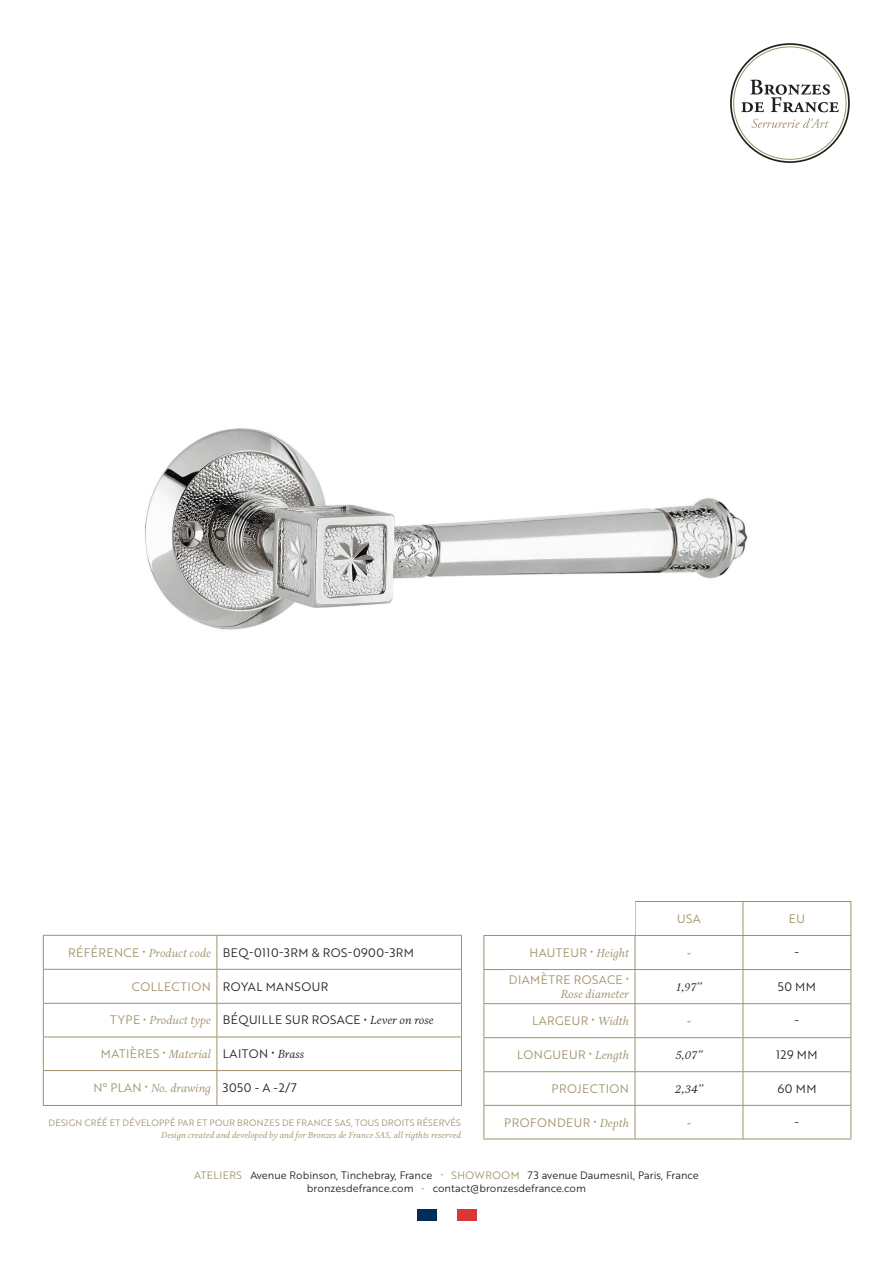
<style>
.page{position:relative;width:893px;height:1263px;background:#fff}
.page>*{position:absolute;margin:0;border:0;box-sizing:border-box;transform-origin:0 0}
.t1{font:12px "Brother 1816 Book";letter-spacing:.04em;color:#231f20}
.t2{font:12px "Brother 1816 Book";letter-spacing:.04em;color:#9f926a}
.t3{font:italic 12px "Aria Text G1";color:#9f926a}
.t4{font:italic 12px "Aria Text G1";color:#231f20}
.t5{font:10.5px/13.2px "Brother 1816 Book";color:#231f20;text-align:center}
.t6{font:italic 9px "Aria Text G1";color:#9f926a}
.t7{font:9px "Brother 1816 Book";letter-spacing:.03em;color:#9f926a}
.s1{color:#9f926a}
.s2{font-family:"Aria Text G1";font-style:italic;color:#9f926a}
.s3{font-family:"Aria Text G1";font-style:italic}
.s4{color:#231f20}
.s5{font-family:"Aria Text G1";font-style:italic;color:#231f20}
.s6{font-family:"Brother 1816 Book";font-style:normal}
.s7{font-family:"Brother 1816 Book";font-style:normal;color:#231f20}
.s8{font-size:9px;color:#9f926a}
</style>
<div class="page">
<div style="left:730px;top:43px;width:120px;height:120px;border:2px solid #231f20;border-radius:50%"></div>
<svg style="left:741px;top:80px;width:98px;height:32px"></svg>
<svg style="left:751px;top:118px;width:78px;height:10px"></svg>
<div style="left:417px;top:1209px;width:20px;height:12px;background:#012e56"></div>
<div style="left:457px;top:1209px;width:20px;height:12px;background:#db3637"></div>
<hr style="left:850px;top:902px;width:1px;height:33px;background:#9f926a">
<hr style="left:850px;top:936px;width:1px;height:33px;background:#9f926a">
<hr style="left:850px;top:970px;width:1px;height:33px;background:#9f926a">
<hr style="left:850px;top:1004px;width:1px;height:33px;background:#9f926a">
<hr style="left:850px;top:1038px;width:1px;height:33px;background:#9f926a">
<hr style="left:850px;top:1072px;width:1px;height:33px;background:#9f926a">
<hr style="left:483px;top:1105px;width:152px;height:1px;background:#9f926a">
<hr style="left:635px;top:1105px;width:108px;height:1px;background:#9f926a">
<hr style="left:743px;top:1105px;width:108px;height:1px;background:#9f926a">
<hr style="left:850px;top:1106px;width:1px;height:32px;background:#9f926a">
<hr style="left:483px;top:1138px;width:152px;height:1px;background:#9f926a">
<hr style="left:635px;top:1138px;width:108px;height:1px;background:#9f926a">
<hr style="left:743px;top:1138px;width:108px;height:1px;background:#9f926a">
<hr style="left:483px;top:901px;width:152px;height:1px;background:#9f926a">
<hr style="left:635px;top:901px;width:108px;height:1px;background:#9f926a">
<hr style="left:635px;top:902px;width:1px;height:33px;background:#9f926a">
<hr style="left:743px;top:901px;width:108px;height:1px;background:#9f926a">
<hr style="left:743px;top:902px;width:1px;height:33px;background:#9f926a">
<hr style="left:483px;top:935px;width:152px;height:1px;background:#9f926a">
<hr style="left:483px;top:936px;width:1px;height:33px;background:#9f926a">
<hr style="left:635px;top:935px;width:108px;height:1px;background:#9f926a">
<hr style="left:635px;top:936px;width:1px;height:33px;background:#9f926a">
<hr style="left:743px;top:935px;width:108px;height:1px;background:#9f926a">
<hr style="left:743px;top:936px;width:1px;height:33px;background:#9f926a">
<hr style="left:483px;top:969px;width:152px;height:1px;background:#9f926a">
<hr style="left:483px;top:970px;width:1px;height:33px;background:#9f926a">
<hr style="left:635px;top:969px;width:108px;height:1px;background:#9f926a">
<hr style="left:635px;top:970px;width:1px;height:33px;background:#9f926a">
<hr style="left:743px;top:969px;width:108px;height:1px;background:#9f926a">
<hr style="left:743px;top:970px;width:1px;height:33px;background:#9f926a">
<hr style="left:483px;top:1003px;width:152px;height:1px;background:#9f926a">
<hr style="left:483px;top:1004px;width:1px;height:33px;background:#9f926a">
<hr style="left:635px;top:1003px;width:108px;height:1px;background:#9f926a">
<hr style="left:635px;top:1004px;width:1px;height:33px;background:#9f926a">
<hr style="left:743px;top:1003px;width:108px;height:1px;background:#9f926a">
<hr style="left:743px;top:1004px;width:1px;height:33px;background:#9f926a">
<hr style="left:483px;top:1037px;width:152px;height:1px;background:#9f926a">
<hr style="left:483px;top:1038px;width:1px;height:33px;background:#9f926a">
<hr style="left:635px;top:1037px;width:108px;height:1px;background:#9f926a">
<hr style="left:635px;top:1038px;width:1px;height:33px;background:#9f926a">
<hr style="left:743px;top:1037px;width:108px;height:1px;background:#9f926a">
<hr style="left:743px;top:1038px;width:1px;height:33px;background:#9f926a">
<hr style="left:483px;top:1071px;width:152px;height:1px;background:#9f926a">
<hr style="left:483px;top:1072px;width:1px;height:33px;background:#9f926a">
<hr style="left:635px;top:1071px;width:108px;height:1px;background:#9f926a">
<hr style="left:635px;top:1072px;width:1px;height:33px;background:#9f926a">
<hr style="left:743px;top:1071px;width:108px;height:1px;background:#9f926a">
<hr style="left:743px;top:1072px;width:1px;height:33px;background:#9f926a">
<hr style="left:483px;top:1106px;width:1px;height:32px;background:#9f926a">
<hr style="left:635px;top:1106px;width:1px;height:32px;background:#9f926a">
<hr style="left:743px;top:1106px;width:1px;height:32px;background:#9f926a">
<hr style="left:43px;top:935px;width:174px;height:1px;background:#9f926a">
<hr style="left:43px;top:936px;width:1px;height:33px;background:#9f926a">
<hr style="left:217px;top:935px;width:245px;height:1px;background:#9f926a">
<hr style="left:217px;top:936px;width:1px;height:33px;background:#9f926a">
<hr style="left:461px;top:936px;width:1px;height:33px;background:#9f926a">
<hr style="left:43px;top:969px;width:174px;height:1px;background:#9f926a">
<hr style="left:43px;top:970px;width:1px;height:33px;background:#9f926a">
<hr style="left:217px;top:969px;width:245px;height:1px;background:#9f926a">
<hr style="left:217px;top:970px;width:1px;height:33px;background:#9f926a">
<hr style="left:461px;top:970px;width:1px;height:33px;background:#9f926a">
<hr style="left:43px;top:1003px;width:174px;height:1px;background:#9f926a">
<hr style="left:43px;top:1004px;width:1px;height:32px;background:#9f926a">
<hr style="left:217px;top:1003px;width:245px;height:1px;background:#9f926a">
<hr style="left:217px;top:1004px;width:1px;height:32px;background:#9f926a">
<hr style="left:461px;top:1004px;width:1px;height:32px;background:#9f926a">
<hr style="left:43px;top:1036px;width:174px;height:1px;background:#9f926a">
<hr style="left:43px;top:1037px;width:1px;height:33px;background:#9f926a">
<hr style="left:217px;top:1036px;width:245px;height:1px;background:#9f926a">
<hr style="left:217px;top:1037px;width:1px;height:33px;background:#9f926a">
<hr style="left:461px;top:1037px;width:1px;height:33px;background:#9f926a">
<hr style="left:43px;top:1070px;width:174px;height:1px;background:#9f926a">
<hr style="left:43px;top:1071px;width:1px;height:34px;background:#9f926a">
<hr style="left:217px;top:1070px;width:245px;height:1px;background:#9f926a">
<hr style="left:217px;top:1071px;width:1px;height:34px;background:#9f926a">
<hr style="left:461px;top:1071px;width:1px;height:34px;background:#9f926a">
<hr style="left:43px;top:1105px;width:174px;height:1px;background:#9f926a">
<hr style="left:217px;top:1105px;width:245px;height:1px;background:#9f926a">
<div style="left:476px;top:883px;width:158px;height:52px;background:#fff"></div>
<img style="left:145px;top:428px;width:603px;height:202px">
<p class="t1" style="left:68px;top:943px;width:347px"><span class="s1">RÉFÉRENCE •</span> <span class="s2">Product code</span> BEQ-0110-3RM &amp; ROS-0900-3RM</p>
<p class="t1" style="left:132px;top:977px;width:198px"><span class="s1">COLLECTION</span> ROYAL MANSOUR</p>
<p class="t1" style="left:110px;top:1011px;width:325px"><span class="s1">TYPE •</span> <span class="s2">Product type</span> BÉQUILLE SUR ROSACE • <span class="s3">Lever on rose</span></p>
<p class="t2" style="left:101px;top:1045px;width:205px">MATIÈRES • <span class="s3">Material</span> <span class="s4">LAITON •</span> <span class="s5">Brass</span></p>
<p class="t3" style="left:93px;top:1081px;width:205px"><span class="s6">N° PLAN •</span> No. drawing <span class="s7">3050 - A -2/7</span></p>
<p class="t7" style="left:49px;top:1116px;width:414px">DESIGN CRÉÉ ET DÉVELOPPÉ PAR ET POUR BRONZES DE FRANCE SAS, TOUS DROITS RÉSERVÉS</p>
<p class="t6" style="left:161px;top:1130px;width:301px">Design created and developed by and for Bronzes de France SAS, all rigthts reserved</p>
<p class="t2" style="left:677px;top:910px;width:25px">USA</p>
<p class="t2" style="left:789px;top:910px;width:18px">EU</p>
<p class="t2" style="left:529px;top:944px;width:101px">HAUTEUR • <span class="s3">Height</span></p>
<p class="t4" style="left:687px;top:946px;width:5px">-</p>
<p class="t1" style="left:795px;top:943px;width:6px">-</p>
<p class="t2" style="left:509px;top:971px;width:122px">DIAMÈTRE ROSACE •</p>
<p class="t3" style="left:561px;top:986px;width:70px">Rose diameter</p>
<p class="t4" style="left:676px;top:980px;width:27px">1,97’’</p>
<p class="t1" style="left:778px;top:978px;width:40px">50 MM</p>
<p class="t2" style="left:532px;top:1012px;width:98px">LARGEUR • <span class="s3">Width</span></p>
<p class="t4" style="left:687px;top:1014px;width:5px">-</p>
<p class="t1" style="left:795px;top:1011px;width:6px">-</p>
<p class="t2" style="left:517px;top:1046px;width:113px">LONGUEUR • <span class="s3">Length</span></p>
<p class="t4" style="left:675px;top:1048px;width:29px">5,07’’</p>
<p class="t1" style="left:776px;top:1046px;width:43px">129 MM</p>
<p class="t2" style="left:552px;top:1080px;width:79px">PROJECTION</p>
<p class="t4" style="left:675px;top:1082px;width:30px">2,34’’</p>
<p class="t1" style="left:777px;top:1080px;width:41px">60 MM</p>
<p class="t2" style="left:504px;top:1113px;width:126px">PROFONDEUR • <span class="s3">Depth</span></p>
<p class="t4" style="left:687px;top:1115px;width:5px">-</p>
<p class="t1" style="left:795px;top:1112px;width:6px">-</p>
<p class="t5" style="left:194px;top:1168px;width:506px"><span class="s1">ATELIERS</span> Avenue Robinson, Tinchebray, France <span class="s8">•</span> <span class="s1">SHOWROOM</span> 73 avenue Daumesnil, Paris, France bronzesdefrance.com <span class="s8">•</span> contact@bronzesdefrance.com</p>
</div>
